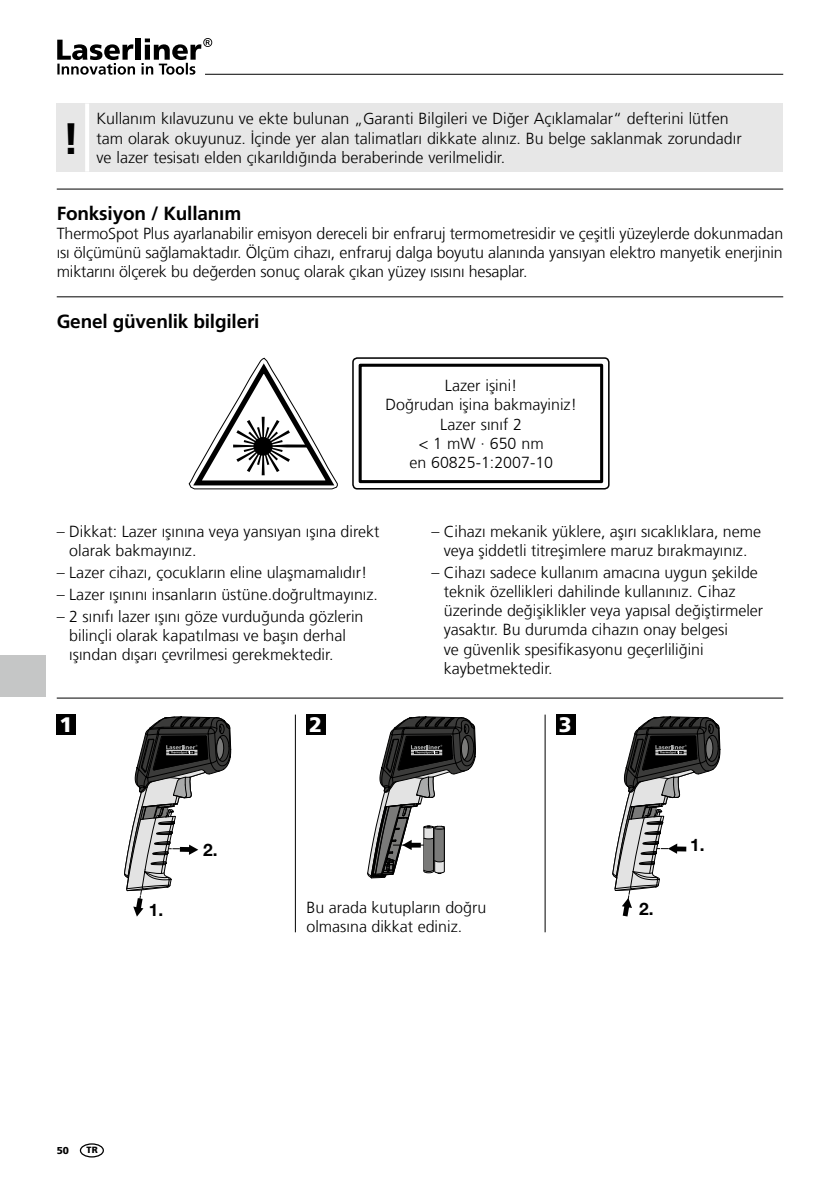
<style>
.page{position:relative;width:840px;height:1191px;background:#fff}
.page>*{position:absolute;margin:0;border:0;box-sizing:border-box;transform-origin:0 0}
.t1{font:700 44px "Frutiger LT Com";color:#000}
.t2{font:900 21px "Frutiger LT Com";color:#fff}
.t3{font:700 19px "Frutiger LT Com";letter-spacing:-.01em;color:#000}
.t4{font:700 17.2px "Helvetica Neue LT Pro";color:#000}
.t5{font:300 16px/19.2px "Frutiger LT Com";color:#000}
.t6{font:900 10px "Frutiger LT Com";color:#000}
.t7{font:900 9px "Frutiger LT Com";color:#000}
</style>
<div class="page">
<svg style="left:57px;top:38px;width:155px;height:37px"></svg>
<hr style="left:205px;top:74px;width:577px;height:1px;background:#000">
<hr style="left:57px;top:189px;width:725px;height:1px;background:#000">
<hr style="left:57px;top:296px;width:725px;height:1px;background:#000">
<hr style="left:57px;top:697px;width:725px;height:1px;background:#000">
<hr style="left:295px;top:714px;width:1px;height:218px;background:#000">
<hr style="left:544px;top:714px;width:1px;height:218px;background:#000">
<div style="left:57px;top:714px;width:19px;height:21px;background:#000"></div>
<div style="left:306px;top:714px;width:20px;height:21px;background:#000"></div>
<div style="left:556px;top:714px;width:19px;height:21px;background:#000"></div>
<svg style="left:124px;top:716px;width:107px;height:200px"></svg>
<hr style="left:166px;top:754px;width:31px;height:1px;background:#fff">
<hr style="left:166px;top:750px;width:31px;height:1px;background:#fff">
<svg style="left:612px;top:716px;width:107px;height:200px"></svg>
<hr style="left:655px;top:754px;width:31px;height:1px;background:#fff">
<hr style="left:655px;top:750px;width:31px;height:1px;background:#fff">
<svg style="left:367px;top:716px;width:108px;height:162px"></svg>
<hr style="left:411px;top:754px;width:31px;height:1px;background:#fff">
<hr style="left:411px;top:750px;width:31px;height:1px;background:#fff">
<div style="left:80px;top:1143px;width:24px;height:14px;border:1px solid #000;border-radius:50%"></div>
<div style="left:0;top:655px;width:45px;height:42px;background:#c5c6c6"></div>
<div style="left:57px;top:103px;width:725px;height:68px;background:#e7e7e7"></div>
<hr style="left:85px;top:103px;width:4px;height:68px;background:#fff">
<svg style="left:189px;top:358px;width:149px;height:132px"></svg>
<div style="left:352px;top:357px;width:257px;height:132px;border:2px solid #000;border-radius:4px"></div>
<svg style="left:358px;top:363px;width:246px;height:121px"></svg>
<h1 class="t1" style="left:62px;top:113px;width:19px">!</h1>
<p class="t5" style="left:96px;top:109px;width:646px">Kullanım kılavuzunu ve ekte bulunan „Garanti Bilgileri ve Diğer Açıklamalar“ defterini lütfen tam olarak okuyunuz. İçinde yer alan talimatları dikkate alınız. Bu belge saklanmak zorundadır ve lazer tesisatı elden çıkarıldığında beraberinde verilmelidir.</p>
<p class="t3" style="left:57px;top:202px;width:186px">Fonksiyon / Kullanım</p>
<p class="t5" style="left:57px;top:224px;width:727px;text-align:justify">ThermoSpot Plus ayarlanabilir emisyon dereceli bir enfraruj termometresidir ve çeşitli yüzeylerde dokunmadan ısı ölçümünü sağlamaktadır. Ölçüm cihazı, enfraruj dalga boyutu alanında yansıyan elektro manyetik enerjinin miktarını ölçerek bu değerden sonuç olarak çıkan yüzey ısısını hesaplar.</p>
<p class="t3" style="left:57px;top:310px;width:204px">Genel güvenlik bilgileri</p>
<p class="t5" style="left:385px;top:376px;width:193px;text-align:center">Lazer işini!<br>Doğrudan işina bakmayiniz!<br>Lazer sınıf 2<br>&lt; 1 mW · 650 nm<br>en 60825-1:2007-10</p>
<p class="t5" style="left:69px;top:521px;width:311px;text-indent:-12px">– Dikkat: Lazer ışınına veya yansıyan ışına direkt olarak bakmayınız.</p>
<p class="t5" style="left:57px;top:563px;width:312px">– Lazer cihazı, çocukların eline ulaşmamalıdır!</p>
<p class="t5" style="left:57px;top:585px;width:322px">– Lazer ışınını insanların üstüne.doğrultmayınız.</p>
<p class="t5" style="left:69px;top:607px;width:295px;text-indent:-12px">– 2 sınıfı lazer ışını göze vurduğunda gözlerin bilinçli olarak kapatılması ve başın derhal ışından dışarı çevrilmesi gerekmektedir.</p>
<p class="t5" style="left:431px;top:521px;width:331px;text-align:center">– Cihazı mekanik yüklere, aşırı sıcaklıklara, neme veya şiddetli titreşimlere maruz bırakmayınız.</p>
<p class="t5" style="left:443px;top:563px;width:321px;text-indent:-12px">– Cihazı sadece kullanım amacına uygun şekilde teknik özellikleri dahilinde kullanınız. Cihaz üzerinde değişiklikler veya yapısal değiştirmeler yasaktır. Bu durumda cihazın onay belgesi<br>ve güvenlik spesifikasyonu geçerliliğini kaybetmektedir.</p>
<h2 class="t2" style="left:59px;top:712px;width:14px">1</h2>
<h2 class="t2" style="left:309px;top:712px;width:14px">2</h2>
<h2 class="t2" style="left:558px;top:712px;width:14px">3</h2>
<p class="t4" style="left:149px;top:899px;width:16px">1.</p>
<p class="t4" style="left:203px;top:838px;width:16px">2.</p>
<p class="t4" style="left:690px;top:834px;width:16px">1.</p>
<p class="t5" style="left:306px;top:898px;width:181px">Bu arada kutupların doğru olmasına dikkat ediniz.</p>
<p class="t4" style="left:638px;top:898px;width:16px">2.</p>
<p class="t6" style="left:57px;top:1144px;width:14px">50</p>
<p class="t7" style="left:87px;top:1144px;width:13px">TR</p>
</div>
